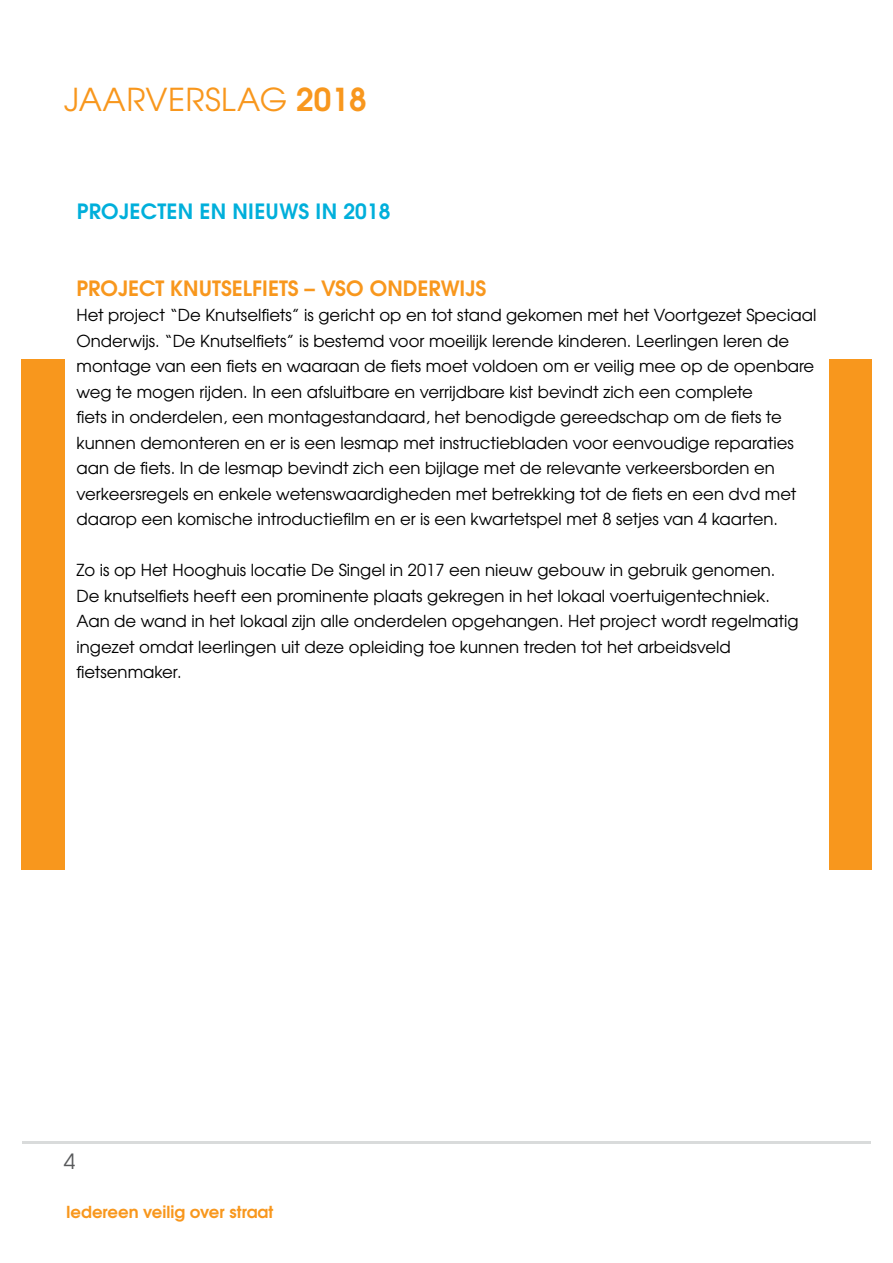
<style>
.page{position:relative;width:893px;height:1263px;background:#fff}
.page>*{position:absolute;margin:0;border:0;box-sizing:border-box;transform-origin:0 0}
.t1{font:31.5px "Te X Gyre Adventor";letter-spacing:.015em;color:#f8971d}
.t2{font:700 21px "Te X Gyre Adventor";color:#f8971d}
.t3{font:700 21px "Te X Gyre Adventor";letter-spacing:.015em;color:#00afdb}
.t4{font:21px "Te X Gyre Adventor";color:#58595b}
.t5{font:16.5px/25.5px "Te X Gyre Adventor";color:#000}
.t6{font:700 16.5px "Te X Gyre Adventor";color:#f8971d}
.s1{font-weight:700}
</style>
<div class="page">
<hr style="left:0;top:1140px;width:893px;height:3px;background:#d9dbdb">
<div style="left:0;top:1086px;width:21px;height:94px;background:#fff"></div>
<div style="left:872px;top:1094px;width:21px;height:93px;background:#fff"></div>
<div style="left:21px;top:359px;width:851px;height:510px;background:#f8971d"></div>
<div style="left:66px;top:349px;width:763px;height:526px;background:#fff"></div>
<h1 class="t1" style="left:64px;top:74px;width:304px">JAARVERSLAG <span class="s1">2018</span></h1>
<p class="t3" style="left:77px;top:193px;width:315px">PROJECTEN EN NIEUWS IN 2018</p>
<p class="t2" style="left:77px;top:270px;width:411px">PROJECT KNUTSELFIETS – VSO ONDERWIJS</p>
<p class="t5" style="left:77px;top:301px;width:741px">Het project “De Knutselfiets” is gericht op en tot stand gekomen met het Voortgezet Speciaal Onderwijs. “De Knutselfiets” is bestemd voor moeilijk lerende kinderen. Leerlingen leren de montage van een fiets en waaraan de fiets moet voldoen om er veilig mee op de openbare weg te mogen rijden. In een afsluitbare en verrijdbare kist bevindt zich een complete<br>fiets in onderdelen, een montagestandaard, het benodigde gereedschap om de fiets te kunnen demonteren en er is een lesmap met instructiebladen voor eenvoudige reparaties aan de fiets. In de lesmap bevindt zich een bijlage met de relevante verkeersborden en verkeersregels en enkele wetenswaardigheden met betrekking tot de fiets en een dvd met daarop een komische introductiefilm en er is een kwartetspel met 8 setjes van 4 kaarten.</p>
<p class="t5" style="left:77px;top:556px;width:723px">Zo is op Het Hooghuis locatie De Singel in 2017 een nieuw gebouw in gebruik genomen.<br>De knutselfiets heeft een prominente plaats gekregen in het lokaal voertuigentechniek.<br>Aan de wand in het lokaal zijn alle onderdelen opgehangen. Het project wordt regelmatig ingezet omdat leerlingen uit deze opleiding toe kunnen treden tot het arbeidsveld fietsenmaker.</p>
<p class="t4" style="left:64px;top:1145px;width:13px">4</p>
<p class="t6" style="left:66px;top:1197px;width:209px">Iedereen veilig over straat</p>
</div>
